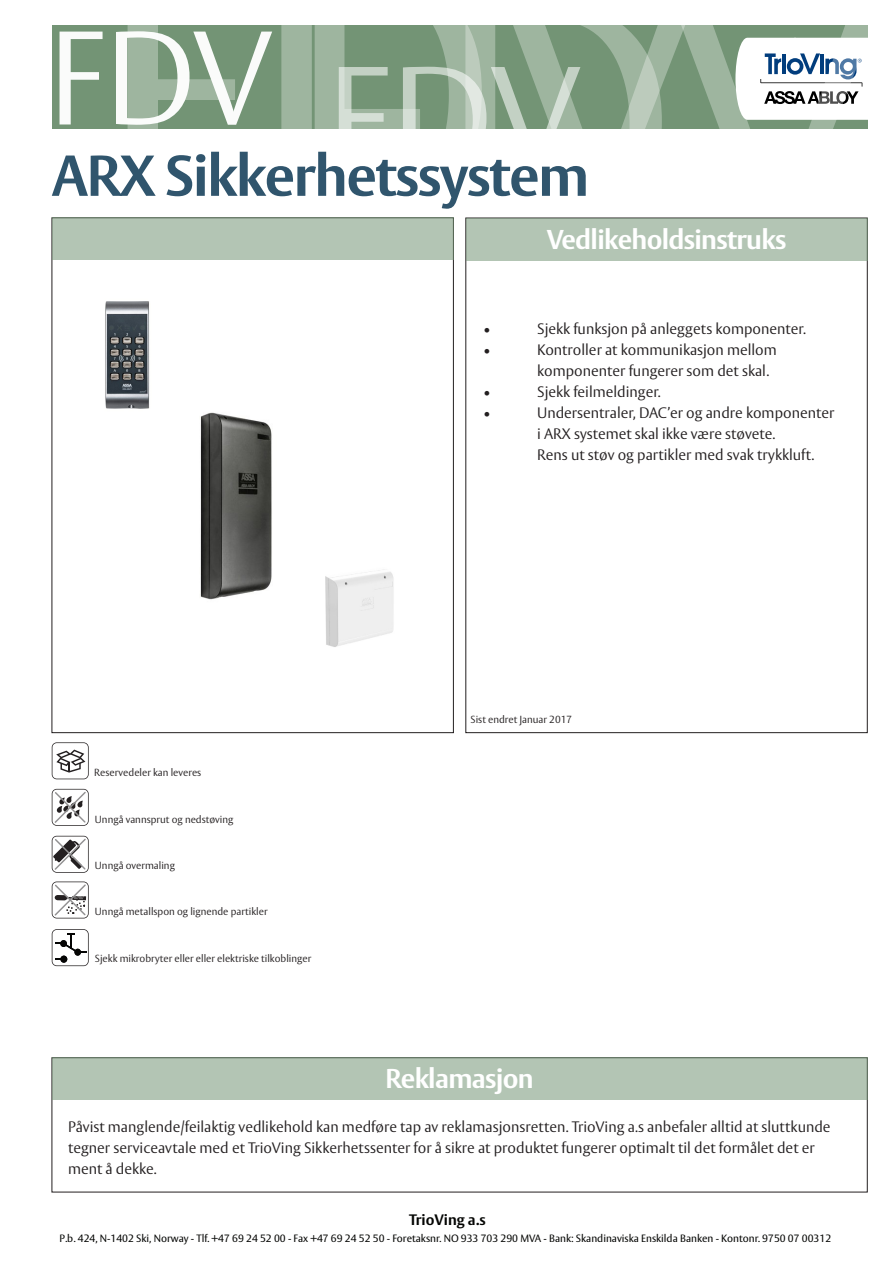
<style>
.page{position:relative;width:893px;height:1263px;background:#fff}
.page>*{position:absolute;margin:0;border:0;box-sizing:border-box;transform-origin:0 0}
.t1{font:700 57px "ASSA Vesta";letter-spacing:-.025em;color:#30556d}
.t2{font:700 27px "ASSA Vesta";letter-spacing:-.025em;color:#fff}
.t3{font:300 15px/21px "ASSA Vesta";color:#231f20}
.t4{font:700 15px "ASSA Vesta";color:#040503}
.t5{font:10.5px "ASSA Vesta";color:#040503}
.t6{font:300 10.2px "ASSA Vesta";color:#231f20}
</style>
<div class="page">
<svg style="left:60px;top:31px;width:68px;height:94px"></svg>
<div style="left:52px;top:1057px;width:815px;height:43px;background:#b3c5b4"></div>
<svg style="left:707px;top:25px;width:161px;height:104px"></svg>
<svg style="left:128px;top:25px;width:579px;height:104px"></svg>
<div style="left:466px;top:219px;width:401px;height:42px;background:#b3c5b4"></div>
<div style="left:52px;top:218px;width:402px;height:42px;background:#b3c5b4"></div>
<svg style="left:52px;top:742px;width:37px;height:37px"></svg>
<svg style="left:52px;top:881px;width:37px;height:37px"></svg>
<svg style="left:52px;top:836px;width:37px;height:37px"></svg>
<svg style="left:52px;top:789px;width:37px;height:37px"></svg>
<svg style="left:52px;top:929px;width:37px;height:37px"></svg>
<img style="left:200px;top:412px;width:72px;height:188px">
<img style="left:325px;top:569px;width:69px;height:78px">
<img style="left:105px;top:301px;width:45px;height:108px">
<p class="t1" style="left:52px;top:141px;width:539px">ARX Sikkerhetssystem</p>
<p class="t2" style="left:547px;top:223px;width:241px">Vedlikeholdsinstruks</p>
<p class="t3" style="left:483px;top:319px;width:9px">•</p>
<p class="t3" style="left:537px;top:319px;width:270px">Sjekk funksjon på anleggets komponenter.</p>
<p class="t3" style="left:483px;top:340px;width:9px">•</p>
<p class="t3" style="left:537px;top:340px;width:241px">Kontroller at kommunikasjon mellom komponenter fungerer som det skal.</p>
<p class="t3" style="left:483px;top:382px;width:9px">•</p>
<p class="t3" style="left:537px;top:382px;width:125px">Sjekk feilmeldinger.</p>
<p class="t3" style="left:483px;top:403px;width:9px">•</p>
<p class="t3" style="left:537px;top:403px;width:299px">Undersentraler, DAC’er og andre komponenter i ARX systemet skal ikke være støvete.<br>Rens ut støv og partikler med svak trykkluft.</p>
<p class="t6" style="left:94px;top:766px;width:109px">Reservedeler kan leveres</p>
<p class="t6" style="left:95px;top:813px;width:140px">Unngå vannsprut og nedstøving</p>
<p class="t6" style="left:95px;top:859px;width:82px">Unngå overmaling</p>
<p class="t6" style="left:95px;top:905px;width:174px">Unngå metallspon og lignende partikler</p>
<p class="t6" style="left:95px;top:952px;width:218px">Sjekk mikrobryter eller eller elektriske tilkoblinger</p>
<p class="t6" style="left:471px;top:713px;width:103px">Sist endret Januar 2017</p>
<h2 class="t2" style="left:385px;top:1062px;width:150px">Reklamasjon</h2>
<p class="t3" style="left:68px;top:1117px;width:764px">Påvist manglende/feilaktig vedlikehold kan medføre tap av reklamasjonsretten. TrioVing a.s anbefaler alltid at sluttkunde tegner serviceavtale med et TrioVing Sikkerhetssenter for å sikre at produktet fungerer optimalt til det formålet det er ment å dekke.</p>
<p class="t4" style="left:409px;top:1211px;width:78px">TrioVing a.s</p>
<p class="t5" style="left:60px;top:1232px;width:773px">P.b. 424, N-1402 Ski, Norway - Tlf. +47 69 24 52 00 - Fax +47 69 24 52 50 - Foretaksnr. NO 933 703 290 MVA - Bank: Skandinaviska Enskilda Banken - Kontonr. 9750 07 00312</p>
</div>
